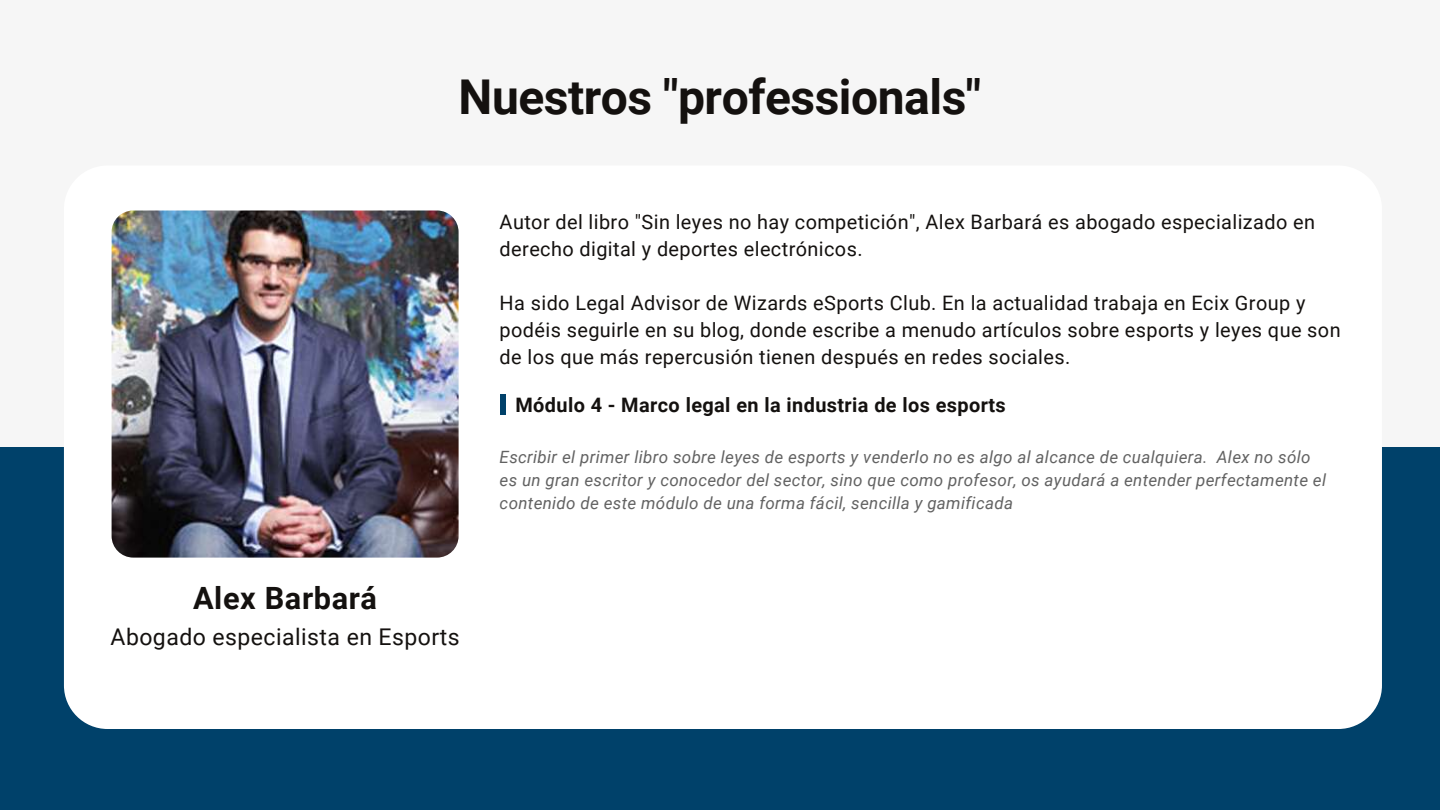
<style>
.page{position:relative;width:1440px;height:810px;background:#f6f6f6}
.page>*{position:absolute;margin:0;border:0;box-sizing:border-box;transform-origin:0 0}
.t1{font:700 48px "Roboto";letter-spacing:-.01em;color:#14110f}
.t2{font:700 30.7px "Roboto";letter-spacing:.02em;color:#14110f}
.t3{font:23px "Roboto";letter-spacing:.02em;color:#14110f}
.t4{font:19.9px/27.1px "Roboto";letter-spacing:.02em;color:#14110f}
.t5{font:700 19.9px "Roboto";letter-spacing:.02em;color:#14110f}
.t6{font:italic 16.9px/23.2px "Roboto";letter-spacing:.02em;color:#626262}
</style>
<div class="page">
<div style="left:1px;top:447px;width:1439px;height:363px;background:#00416a"></div>
<div style="left:64px;top:166px;width:1318px;height:563px;background:#fff;border-radius:44px"></div>
<img style="left:112px;top:211px;width:347px;height:347px;border-radius:22px">
<div style="left:500px;top:395px;width:6px;height:20px;background:#00416a"></div>
<h1 class="t1" style="left:459px;top:69px;width:524px">Nuestros "professionals"</h1>
<p class="t4" style="left:500px;top:208px;width:817px">Autor del libro "Sin leyes no hay competición", Alex Barbará es abogado especializado en derecho digital y deportes electrónicos.</p>
<p class="t4" style="left:500px;top:290px;width:843px">Ha sido Legal Advisor de Wizards eSports Club. En la actualidad trabaja en Ecix Group y podéis seguirle en su blog, donde escribe a menudo artículos sobre esports y leyes que son de los que más repercusión tienen después en redes sociales.</p>
<p class="t5" style="left:515px;top:393px;width:492px">Módulo 4 - Marco legal en la industria de los esports</p>
<h2 class="t2" style="left:193px;top:581px;width:186px">Alex Barbará</h2>
<p class="t3" style="left:111px;top:624px;width:351px">Abogado especialista en Esports</p>
<p class="t6" style="left:500px;top:445px;width:828px">Escribir el primer libro sobre leyes de esports y venderlo no es algo al alcance de cualquiera. Alex no sólo es un gran escritor y conocedor del sector, sino que como profesor, os ayudará a entender perfectamente el contenido de este módulo de una forma fácil, sencilla y gamificada</p>
</div>
